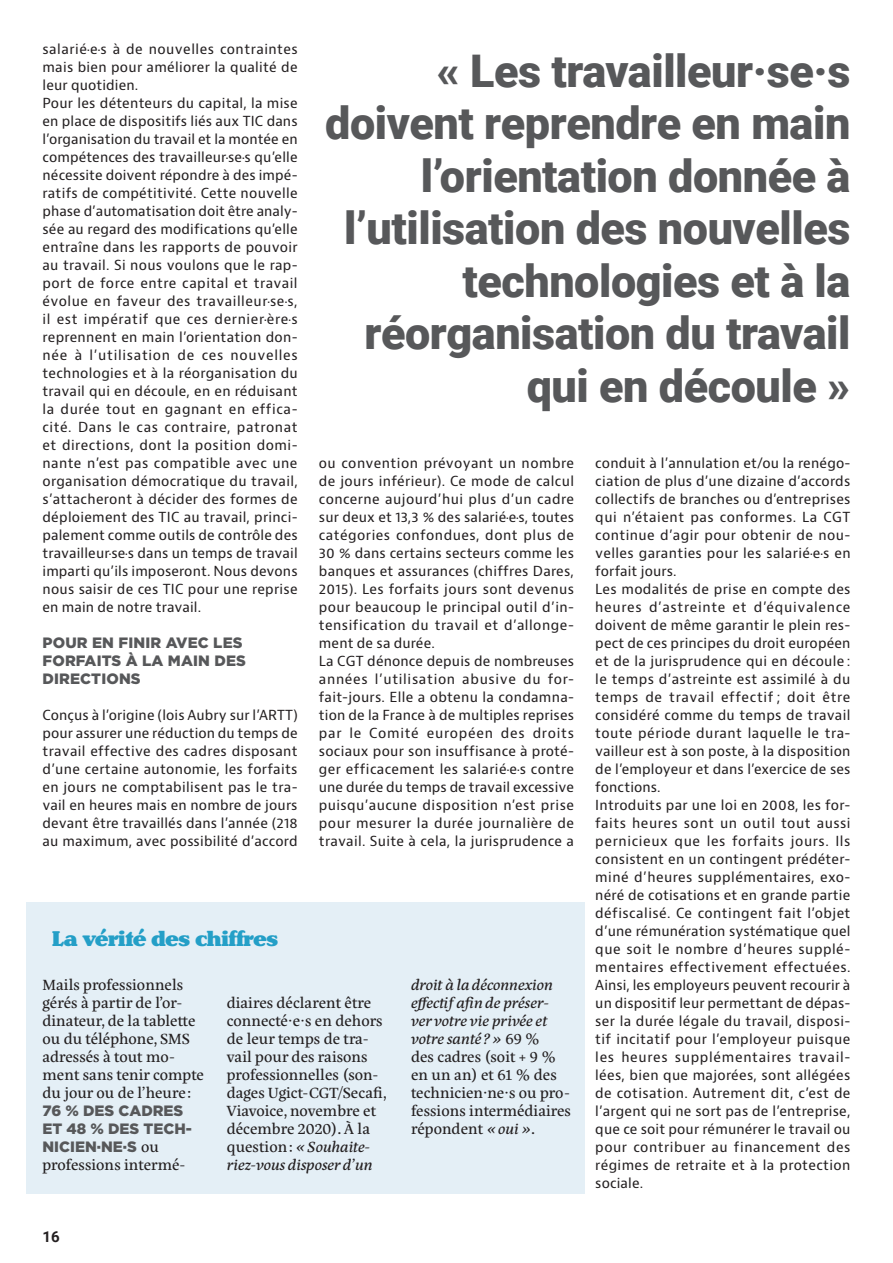
<style>
.page{position:relative;width:893px;height:1263px;background:#fff}
.page>*{position:absolute;margin:0;border:0;box-sizing:border-box;transform-origin:0 0}
.Article_exergue_V2{font:900 45px/52.5px "Roboto";letter-spacing:-.01em;color:#57585a;text-align:right}
.Encadré_Titre_bold{font:900 22.5px "Henriette";letter-spacing:-.01em;color:#249fc7}
.Encadré_Texte_couran{font:15px/18px "Eskorte Latin";color:#231f20}
.Texte_courant_Inter{font:900 15px/18px "Gotham";letter-spacing:.01em;color:#57585a}
.t1{font:700 15px "Roboto";color:#231f20}
.Article_Texte_couran{font:13.5px/18px "Bernino Sans";letter-spacing:.02em;color:#231f20;text-align:justify}
.s1{font-style:italic}
.s2{font-family:"Gotham";font-weight:900;color:#57585a}
</style>
<div class="page">
<div style="left:26px;top:902px;width:559px;height:291px;background:#e4eff6"></div>
<p class="Article_Texte_couran" style="left:43px;top:40px;width:257px">salarié·e·s à de nouvelles contraintes mais bien pour améliorer la qualité de leur quotidien.</p>
<p class="Article_Texte_couran" style="left:43px;top:94px;width:257px">Pour les détenteurs du capital, la mise en place de dispositifs liés aux TIC dans l’organisation du travail et la montée en compétences des travailleur·se·s qu’elle nécessite doivent répondre à des impé&shy;ratifs de compétitivité. Cette nouvelle phase d’automatisation doit être analy&shy;sée au regard des modifications qu’elle entraîne dans les rapports de pouvoir au travail. Si nous voulons que le rap&shy;port de force entre capital et travail évolue en faveur des travailleur·se·s, il est impératif que ces dernier·ère·s reprennent en main l’orientation don&shy;née à l’utilisation de ces nouvelles technologies et à la réorganisation du travail qui en découle, en en réduisant la durée tout en gagnant en effica&shy;cité. Dans le cas contraire, patronat et directions, dont la position domi&shy;nante n’est pas compatible avec une organisation démocratique du travail, s’attacheront à décider des formes de déploiement des TIC au travail, princi&shy;palement comme outils de contrôle des travailleur·se·s dans un temps de travail imparti qu’ils imposeront. Nous devons nous saisir de ces TIC pour une reprise en main de notre travail.</p>
<p class="Texte_courant_Inter" style="left:43px;top:633px;width:205px">POUR EN FINIR AVEC LES<br>FORFAITS À LA MAIN DES<br>DIRECTIONS</p>
<p class="Article_Texte_couran" style="left:43px;top:706px;width:257px">Conçus à l’origine (lois Aubry sur l’ARTT) pour assurer une réduction du temps de travail effective des cadres disposant d’une certaine autonomie, les forfaits en jours ne comptabilisent pas le tra&shy;vail en heures mais en nombre de jours devant être travaillés dans l’année (218 au maximum, avec possibilité d’accord</p>
<p class="Article_exergue_V2" style="left:325px;top:43px;width:527px">« Les travailleur·se·s doivent reprendre en main l’orientation donnée à l’utilisation des nouvelles technologies et à la réorganisation du travail qui en découle »</p>
<p class="Article_Texte_couran" style="left:319px;top:454px;width:257px">ou convention prévoyant un nombre de jours inférieur). Ce mode de calcul concerne aujourd’hui plus d’un cadre sur deux et 13,3 % des salarié·e·s, toutes catégories confondues, dont plus de 30 % dans certains secteurs comme les banques et assurances (chiffres Dares, 2015). Les forfaits jours sont devenus pour beaucoup le principal outil d’in&shy;tensification du travail et d’allonge&shy;ment de sa durée.</p>
<p class="Article_Texte_couran" style="left:319px;top:652px;width:257px">La CGT dénonce depuis de nombreuses années l’utilisation abusive du for&shy;fait-jours. Elle a obtenu la condamna&shy;tion de la France à de multiples reprises par le Comité européen des droits sociaux pour son insuffisance à proté&shy;ger efficacement les salarié·e·s contre une durée du temps de travail excessive puisqu’aucune disposition n’est prise pour mesurer la durée journalière de travail. Suite à cela, la jurisprudence a</p>
<p class="Article_Texte_couran" style="left:595px;top:454px;width:257px">conduit à l’annulation et/ou la renégo&shy;ciation de plus d’une dizaine d’accords collectifs de branches ou d’entreprises qui n’étaient pas conformes. La CGT continue d’agir pour obtenir de nou&shy;velles garanties pour les salarié·e·s en forfait jours.</p>
<p class="Article_Texte_couran" style="left:595px;top:580px;width:257px">Les modalités de prise en compte des heures d’astreinte et d’équivalence doivent de même garantir le plein res&shy;pect de ces principes du droit européen et de la jurisprudence qui en découle : le temps d’astreinte est assimilé à du temps de travail effectif ; doit être considéré comme du temps de travail toute période durant laquelle le tra&shy;vailleur est à son poste, à la disposition de l’employeur et dans l’exercice de ses fonctions.</p>
<p class="Article_Texte_couran" style="left:595px;top:796px;width:257px">Introduits par une loi en 2008, les for&shy;faits heures sont un outil tout aussi pernicieux que les forfaits jours. Ils consistent en un contingent prédéter&shy;miné d’heures supplémentaires, exo&shy;néré de cotisations et en grande partie défiscalisé. Ce contingent fait l’objet d’une rémunération systématique quel que soit le nombre d’heures supplé&shy;mentaires effectivement effectuées.<br>Ainsi, les employeurs peuvent recourir à un dispositif leur permettant de dépas&shy;ser la durée légale du travail, disposi&shy;tif incitatif pour l’employeur puisque les heures supplémentaires travail&shy;lées, bien que majorées, sont allégées de cotisation. Autrement dit, c’est de l’argent qui ne sort pas de l’entreprise, que ce soit pour rémunérer le travail ou pour contribuer au financement des régimes de retraite et à la protection sociale.</p>
<p class="Encadré_Titre_bold" style="left:52px;top:924px;width:228px">La vérité des chiffres</p>
<p class="Encadré_Texte_couran" style="left:411px;top:976px;width:162px"><span class="s1">droit à la déconnexion effectif afin de préser&shy;ver votre vie privée et votre santé ? »</span> 69 %<br>des cadres (soit + 9 % en un an) et 61 % des technicien·ne·s ou pro&shy;fessions intermédiaires répondent <span class="s1">«oui »</span>.</p>
<p class="Encadré_Texte_couran" style="left:43px;top:976px;width:163px">Mails professionnels gérés à partir de l’or&shy;dinateur, de la tablette ou du téléphone, SMS adressés à tout mo&shy;ment sans tenir compte du jour ou de l’heure :<br><span class="s2">76 % DES CADRES<br>ET 48 % DES TECH-<br>NICIEN·NE·S</span> ou professions intermé-</p>
<p class="Encadré_Texte_couran" style="left:227px;top:994px;width:162px">diaires déclarent être connecté·e·s en dehors de leur temps de tra&shy;vail pour des raisons professionnelles (son&shy;dages Ugict-CGT/Secafi,<br>Viavoice, novembre et décembre 2020). À la question : <span class="s1">« Souhaite&shy;riez-vous disposer d’un</span></p>
<p class="t1" style="left:43px;top:1226px;width:19px">16</p>
</div>
